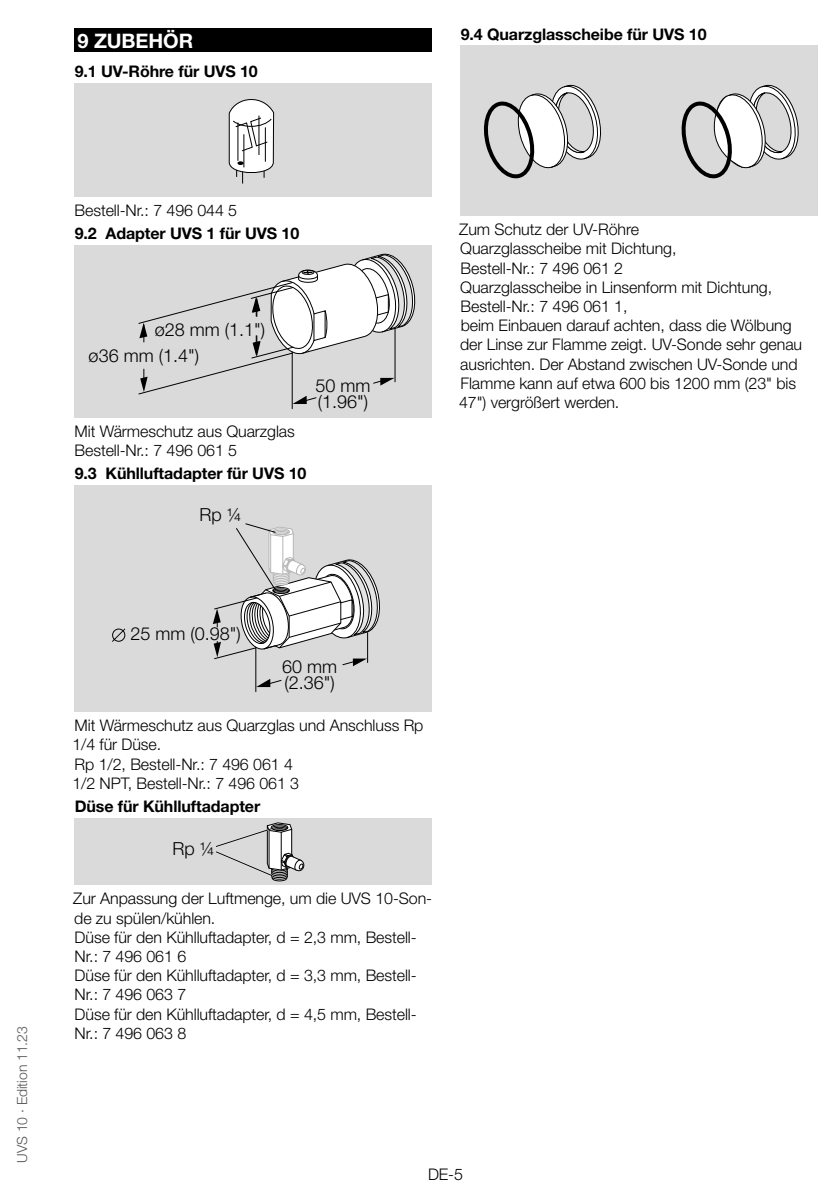
<style>
.page{position:relative;width:840px;height:1191px;background:#fff}
.page>*{position:absolute;margin:0;border:0;box-sizing:border-box;transform-origin:0 0}
.t1{font:700 20px "Helvetica Neue LT Pro";color:#fff}
.t2{font:300 18px/16px "Helvetica Neue LT Pro";color:#000}
.t3{font:300 16px/19.2px "Helvetica Neue LT Pro";letter-spacing:-.005em;color:#000}
.t4{font:700 16px "Helvetica Neue LT Pro";letter-spacing:-.005em;color:#000}
.t5{font:300 14px "Helvetica Neue LT Pro";letter-spacing:-.005em;color:#575756}
</style>
<div class="page">
<div style="left:74px;top:28px;width:357px;height:24px;background:#000"></div>
<div style="left:74px;top:83px;width:357px;height:114px;background:#dadada"></div>
<svg style="left:228px;top:99px;width:47px;height:84px"></svg>
<div style="left:74px;top:245px;width:357px;height:172px;background:#dadada"></div>
<hr style="left:292px;top:352px;width:1px;height:57px;background:#000">
<svg style="left:138px;top:253px;width:278px;height:151px"></svg>
<div style="left:74px;top:485px;width:357px;height:227px;background:#dadada"></div>
<svg style="left:256px;top:679px;width:26px;height:8px"></svg>
<hr style="left:255px;top:647px;width:1px;height:44px;background:#000">
<svg style="left:213px;top:523px;width:167px;height:143px"></svg>
<svg style="left:112px;top:628px;width:13px;height:14px"></svg>
<div style="left:74px;top:818px;width:357px;height:67px;background:#dadada"></div>
<svg style="left:216px;top:822px;width:88px;height:60px"></svg>
<div style="left:459px;top:46px;width:357px;height:170px;background:#dadada"></div>
<svg style="left:483px;top:84px;width:118px;height:95px"></svg>
<svg style="left:681px;top:84px;width:118px;height:95px"></svg>
<p class="t1" style="left:77px;top:28px;width:115px">9 ZUBEHÖR</p>
<p class="t4" style="left:75px;top:62px;width:184px">9.1 UV-Röhre für UVS 10</p>
<p class="t4" style="left:460px;top:24px;width:247px">9.4 Quarzglasscheibe für UVS 10</p>
<p class="t5" style="left:13px;top:1162px;width:138px;rotate:-90deg">UVS 10 · Edition 11.23</p>
<p class="t3" style="left:75px;top:200px;width:164px">Bestell-Nr.: 7 496 044 5</p>
<p class="t4" style="left:75px;top:224px;width:226px">9.2 Adapter UVS 1 für UVS 10</p>
<p class="t2" style="left:89px;top:316px;width:178px;line-height:26px;text-indent:66px">ø28 mm (1.1") ø36 mm (1.4")</p>
<p class="t3" style="left:75px;top:421px;width:222px">Mit Wärmeschutz aus Quarzglas<br>Bestell-Nr.: 7 496 061 5</p>
<p class="t4" style="left:75px;top:463px;width:233px">9.3 Kühlluftadapter für UVS 10</p>
<p class="t2" style="left:315px;top:377px;width:57px">50 mm (1.96")</p>
<p class="t2" style="left:199px;top:506px;width:44px">Rp ¼</p>
<p class="t3" style="left:459px;top:219px;width:344px">Zum Schutz der UV-Röhre<br>Quarzglasscheibe mit Dichtung,<br>Bestell-Nr.: 7 496 061 2<br>Quarzglasscheibe in Linsenform mit Dichtung, Bestell-Nr.: 7 496 061 1,<br>beim Einbauen darauf achten, dass die Wölbung der Linse zur Flamme zeigt. UV-Sonde sehr genau ausrichten. Der Abstand zwischen UV-Sonde und Flamme kann auf etwa 600 bis 1200 mm (23" bis 47") vergrößert werden.</p>
<p class="t2" style="left:130px;top:625px;width:112px">25 mm (0.98")</p>
<p class="t2" style="left:282px;top:658px;width:57px">60 mm (2.36")</p>
<p class="t3" style="left:72px;top:715px;width:352px">Mit Wärmeschutz aus Quarzglas und Anschluss Rp<br>1/4 für Düse.<br>Rp 1/2, Bestell-Nr.: 7 496 061 4<br>1/2 NPT, Bestell-Nr.: 7 496 061 3</p>
<p class="t4" style="left:75px;top:796px;width:187px">Düse für Kühlluftadapter</p>
<p class="t2" style="left:172px;top:840px;width:44px">Rp ¼</p>
<p class="t3" style="left:73px;top:888px;width:360px">Zur Anpassung der Luftmenge, um die UVS 10-Son&shy;de zu spülen/kühlen.<br>Düse für den Kühlluftadapter, d = 2,3 mm, Bestell-<br>Nr.: 7 496 061 6<br>Düse für den Kühlluftadapter, d = 3,3 mm, Bestell-<br>Nr.: 7 496 063 7<br>Düse für den Kühlluftadapter, d = 4,5 mm, Bestell-<br>Nr.: 7 496 063 8</p>
<p class="t3" style="left:428px;top:1164px;width:37px">DE-5</p>
</div>
